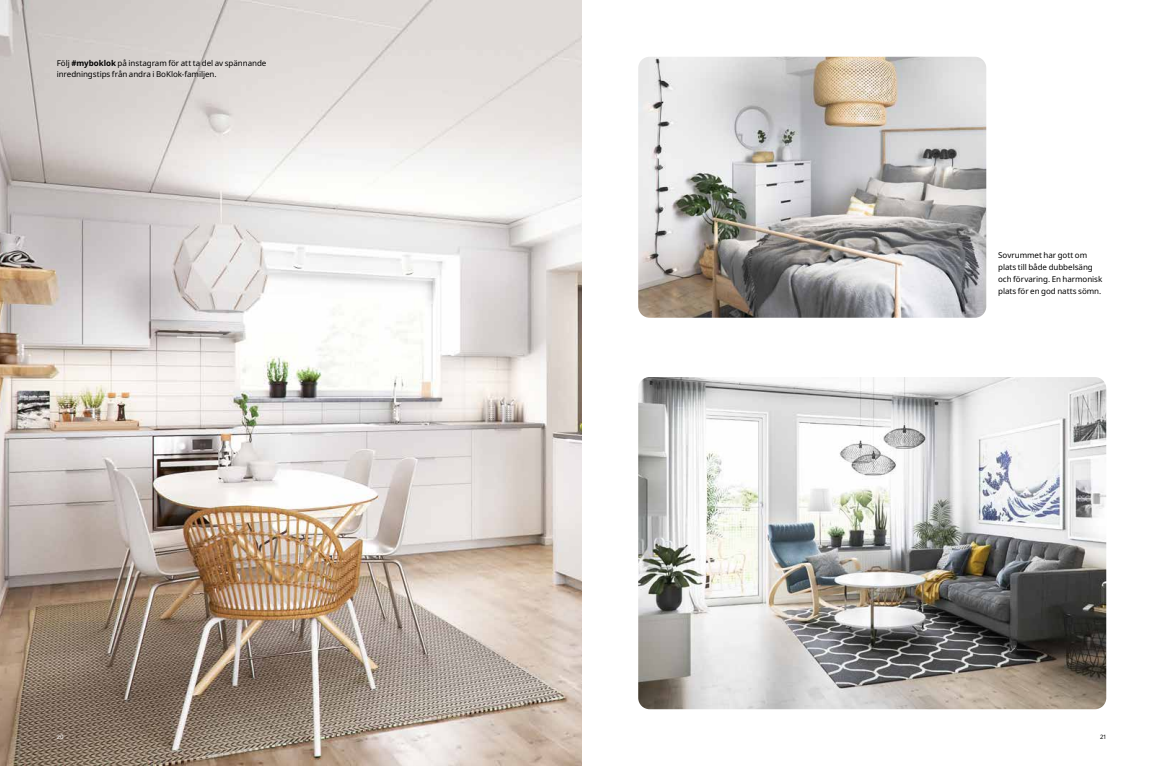
<style>
.page{position:relative;width:1163px;height:766px;background:#fff}
.page>*{position:absolute;margin:0;border:0;box-sizing:border-box;transform-origin:0 0}
.t1{font:8px/11.8px "Noto IKEA Latin";letter-spacing:-.005em;color:#000}
.t2{font:6px "Noto IKEA Latin";color:#fff}
.t3{font:6px "Noto IKEA Latin";color:#000}
.s1{font-weight:700}
</style>
<div class="page">
<img style="left:0;top:0;width:581px;height:765px">
<img style="left:638px;top:57px;width:348px;height:260px">
<img style="left:638px;top:377px;width:468px;height:332px">
<p class="t1" style="left:57px;top:56px;width:211px">Följ <span class="s1">#myboklok</span> på instagram för att ta del av spännande inredningstips från andra i BoKlok-familjen.</p>
<p class="t1" style="left:997px;top:249px;width:106px">Sovrummet har gott om plats till både dubbelsäng och förvaring. En harmonisk plats för en god natts sömn.</p>
<p class="t2" style="left:57px;top:732px;width:8px">20</p>
<p class="t3" style="left:1100px;top:732px;width:7px">21</p>
</div>
